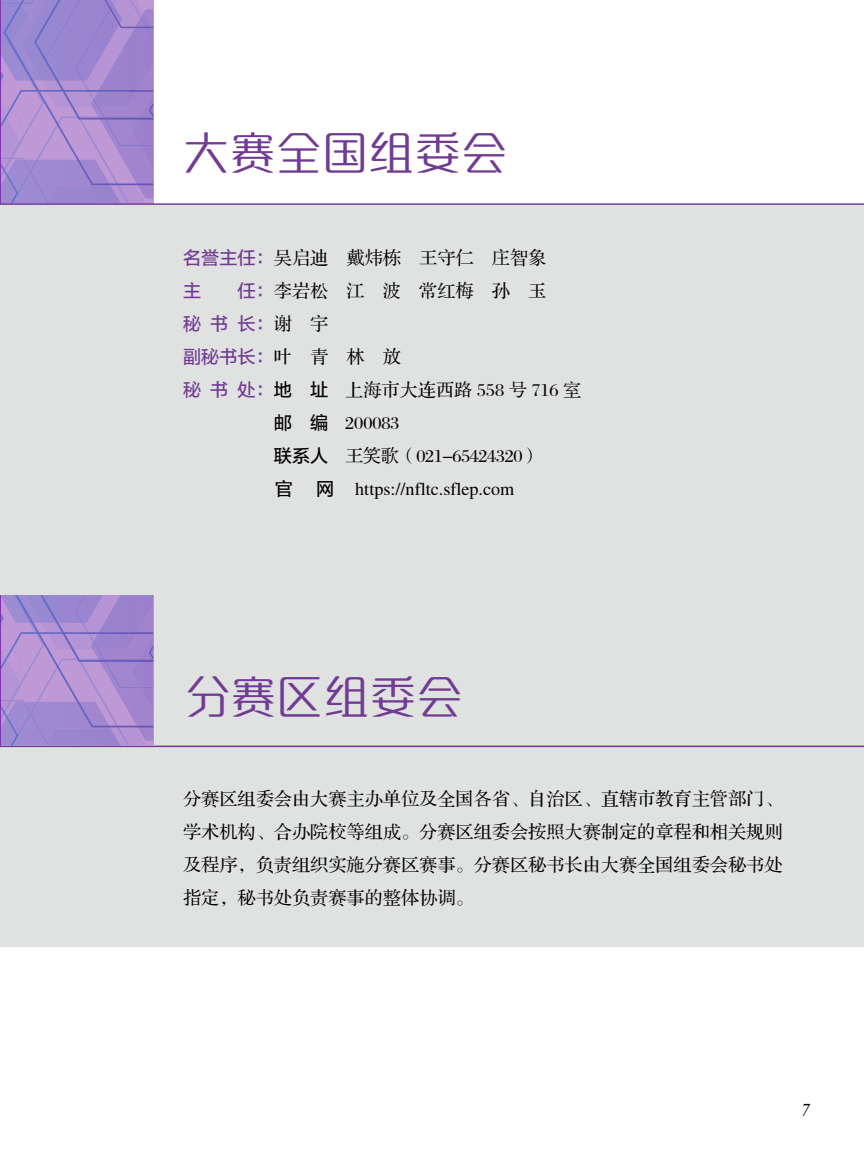
<style>
.page{position:relative;width:864px;height:1170px;background:#fff}
.page>*{position:absolute;margin:0;border:0;box-sizing:border-box;transform-origin:0 0}
.t1{font:46.5px "FZDALT JW GB1 0";color:#713b93}
.t2{font:18.15px/33px "FZS3 JW GB1 0";color:#000}
.t3{font:18.15px/33px "FZLTZHUNHJW GB1 0";color:#713b93}
.t4{font:18.15px "FZLTZHUNHJW GB1 0";color:#000}
.t5{font:italic 18px "Times New Roman";color:#000}
.s1{font-family:"FZLTZHUNHJW GB1 0";color:#713b93}
.s2{font-family:"FZS3 JW GB1 0";color:#000}
.s3{font-family:"FZLTZHUNHJW GB1 0"}
</style>
<div class="page">
<div style="left:0;top:205px;width:863px;height:741px;background:#e0e1e1"></div>
<hr style="left:0;top:745px;width:863px;height:2px;background:#713b93">
<svg style="left:1px;top:0;width:152px;height:203px;background:#a38ad0"></svg>
<svg style="left:1px;top:595px;width:152px;height:151px;background:#a68bd1"></svg>
<hr style="left:0;top:203px;width:863px;height:2px;background:#713b93">
<h1 class="t1" style="left:183px;top:126px;width:326px">大赛全国组委会</h1>
<p class="t2" style="left:183px;top:242px;width:365px"><span class="s1">名誉主任：</span>吴启迪 戴炜栋 王守仁 庄智象</p>
<p class="t3" style="left:183px;top:275px;width:20px">主</p>
<p class="t2" style="left:237px;top:275px;width:310px"><span class="s1">任：</span>李岩松 江 波 常红梅 孙 玉</p>
<p class="t3" style="left:183px;top:308px;width:219px">秘书长：<span class="s2">谢 宇<br></span>副秘书长：<span class="s2">叶 青 林 放</span></p>
<p class="t2" style="left:274px;top:374px;width:309px;text-indent:-91px"><span class="s1">秘书处：</span><span class="s3">地 址</span> 上海市大连西路 558 号 716 室<span class="s3">邮 编</span> 200083<br><span class="s3">联系人</span> 王笑歌（021-65424320）</p>
<p class="t4" style="left:275px;top:479px;width:20px">官</p>
<p class="t2" style="left:316px;top:473px;width:199px"><span class="s3">网</span> https://nfltc.sflep.com</p>
<h1 class="t1" style="left:185px;top:669px;width:279px">分赛区组委会</h1>
<p class="t2" style="left:183px;top:782px;width:600px;text-align:justify">分赛区组委会由大赛主办单位及全国各省、自治区、直辖市教育主管部门、学术机构、合办院校等组成。分赛区组委会按照大赛制定的章程和相关规则及程序，负责组织实施分赛区赛事。分赛区秘书长由大赛全国组委会秘书处指定，秘书处负责赛事的整体协调。</p>
<p class="t5" style="left:800px;top:1097px;width:10px">7</p>
</div>
